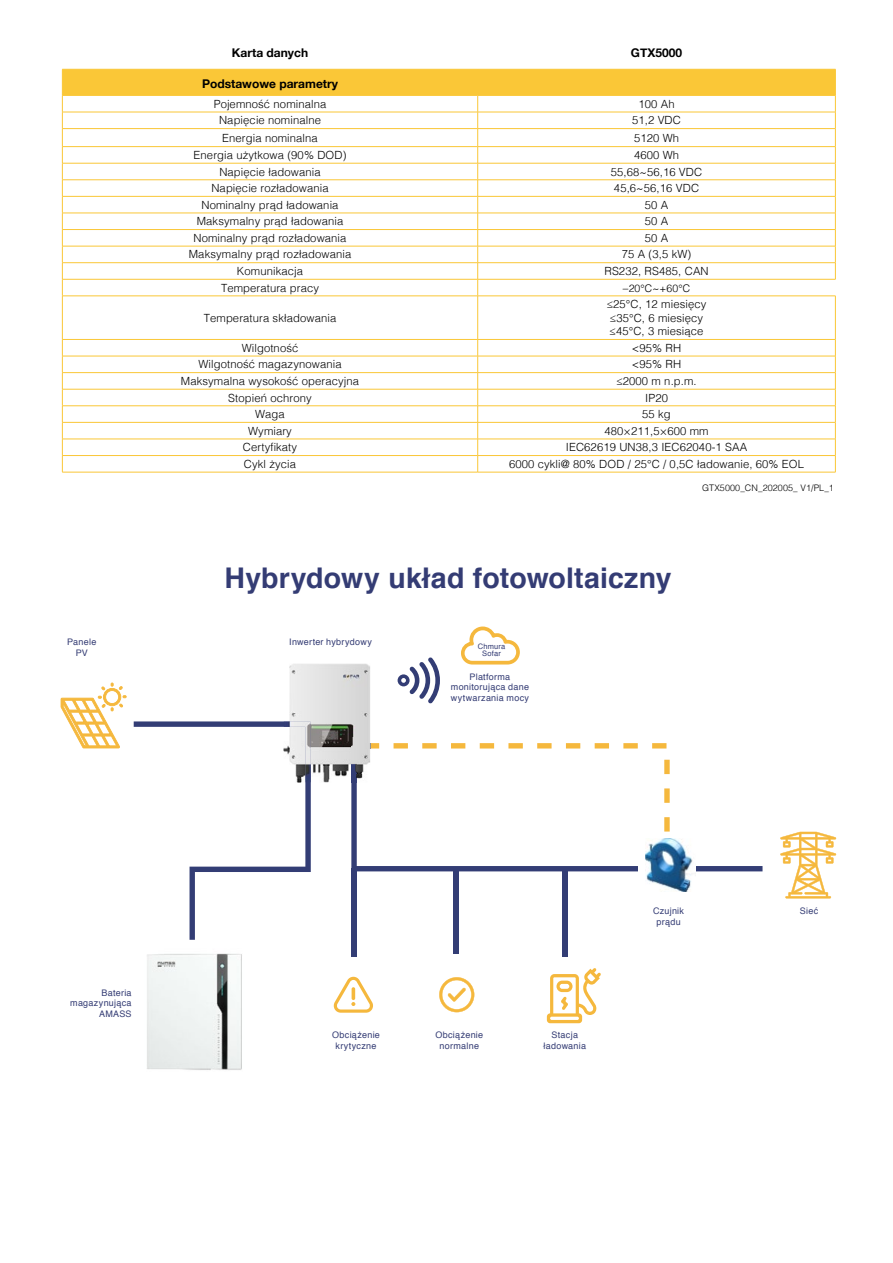
<style>
.page{position:relative;width:893px;height:1263px;background:#fff}
.page>*{position:absolute;margin:0;border:0;box-sizing:border-box;transform-origin:0 0}
.t1{font:700 28.5px "Helvetica";letter-spacing:.005em;color:#343c74}
.t2{font:700 12px "Helvetica Neue";color:#000}
.t3{font:300 11.25px/13.5px "Helvetica";letter-spacing:.01em;color:#000}
.t4{font:300 10.5px "Helvetica";color:#000}
.t5{font:9px/10.8px "Helvetica";letter-spacing:.03em;color:#343c74;text-align:center}
.t6{font:300 9px "Helvetica";letter-spacing:.01em;color:#000}
.t7{font:7.5px/6.8px "Helvetica";letter-spacing:.03em;color:#343c74;text-align:center}
.s1{font-size:11.25px}
</style>
<div class="page">
<svg style="left:63px;top:297px;width:772px;height:175px"></svg>
<hr style="left:62px;top:296px;width:416px;height:1px;background:#fac737">
<hr style="left:62px;top:296px;width:1px;height:43px;background:#fac737">
<hr style="left:835px;top:296px;width:1px;height:43px;background:#fac737">
<hr style="left:62px;top:339px;width:416px;height:1px;background:#fac737">
<hr style="left:62px;top:356px;width:416px;height:1px;background:#fac737">
<hr style="left:62px;top:372px;width:416px;height:1px;background:#fac737">
<hr style="left:62px;top:389px;width:416px;height:1px;background:#fac737">
<hr style="left:62px;top:405px;width:416px;height:1px;background:#fac737">
<hr style="left:62px;top:422px;width:416px;height:1px;background:#fac737">
<hr style="left:62px;top:439px;width:416px;height:1px;background:#fac737">
<hr style="left:62px;top:455px;width:416px;height:1px;background:#fac737">
<svg style="left:62px;top:340px;width:1px;height:132px"></svg>
<svg style="left:835px;top:340px;width:1px;height:132px"></svg>
<hr style="left:62px;top:472px;width:416px;height:1px;background:#fac737">
<hr style="left:477px;top:296px;width:1px;height:43px;background:#fac737">
<hr style="left:478px;top:339px;width:358px;height:1px;background:#fac737">
<hr style="left:478px;top:356px;width:358px;height:1px;background:#fac737">
<hr style="left:478px;top:372px;width:358px;height:1px;background:#fac737">
<hr style="left:478px;top:389px;width:358px;height:1px;background:#fac737">
<hr style="left:478px;top:405px;width:358px;height:1px;background:#fac737">
<hr style="left:478px;top:422px;width:358px;height:1px;background:#fac737">
<hr style="left:478px;top:439px;width:358px;height:1px;background:#fac737">
<hr style="left:478px;top:455px;width:358px;height:1px;background:#fac737">
<svg style="left:477px;top:340px;width:1px;height:132px"></svg>
<hr style="left:478px;top:472px;width:358px;height:1px;background:#fac737">
<svg style="left:62px;top:69px;width:774px;height:227px"></svg>
<hr style="left:478px;top:296px;width:358px;height:1px;background:#fac737">
<svg style="left:61px;top:682px;width:66px;height:66px"></svg>
<svg style="left:398px;top:657px;width:42px;height:47px"></svg>
<svg style="left:461px;top:626px;width:59px;height:38px"></svg>
<svg style="left:547px;top:968px;width:54px;height:55px"></svg>
<svg style="left:439px;top:977px;width:35px;height:35px"></svg>
<svg style="left:333px;top:977px;width:40px;height:36px"></svg>
<img style="left:147px;top:953px;width:95px;height:117px">
<svg style="left:134px;top:721px;width:177px;height:219px"></svg>
<svg style="left:351px;top:782px;width:411px;height:89px"></svg>
<div style="left:453px;top:869px;width:5px;height:84px;background:#333d75"></div>
<div style="left:562px;top:869px;width:6px;height:88px;background:#333d75"></div>
<div style="left:351px;top:869px;width:6px;height:88px;background:#333d75"></div>
<div style="left:638px;top:833px;width:58px;height:66px;background:#fff"></div>
<img style="left:289px;top:664px;width:81px;height:118px">
<img style="left:284px;top:721px;width:27px;height:61px">
<img style="left:351px;top:738px;width:6px;height:44px">
<svg style="left:365px;top:743px;width:305px;height:117px"></svg>
<svg style="left:780px;top:832px;width:56px;height:66px"></svg>
<img style="left:645px;top:839px;width:48px;height:52px">
<p class="t5" style="left:67px;top:637px;width:31px">Panele<br>PV</p>
<p class="t2" style="left:232px;top:44px;width:78px">Karta danych</p>
<p class="t2" style="left:631px;top:44px;width:53px">GTX5000</p>
<p class="t2" style="left:202px;top:74px;width:137px">Podstawowe parametry</p>
<p class="t3" style="left:214px;top:96px;width:114px">Pojemność nominalna</p>
<p class="t3" style="left:638px;top:96px;width:38px">100 Ah</p>
<p class="t3" style="left:219px;top:113px;width:103px">Napięcie nominalne</p>
<p class="t3" style="left:632px;top:113px;width:50px">51,2 VDC</p>
<p class="t3" style="left:222px;top:130px;width:97px">Energia nominalna</p>
<p class="t3" style="left:634px;top:130px;width:47px">5120 Wh</p>
<p class="t3" style="left:194px;top:147px;width:154px">Energia użytkowa (90% DOD)</p>
<p class="t3" style="left:634px;top:147px;width:47px">4600 Wh</p>
<p class="t3" style="left:219px;top:164px;width:103px">Napięcie ładowania</p>
<p class="t3" style="left:611px;top:164px;width:93px">55,68~56,16 VDC</p>
<p class="t3" style="left:211px;top:181px;width:119px">Napięcie rozładowania</p>
<p class="t3" style="left:614px;top:181px;width:87px">45,6~56,16 VDC</p>
<p class="t3" style="left:202px;top:197px;width:138px">Nominalny prąd ładowania</p>
<p class="t3" style="left:645px;top:197px;width:25px">50 A</p>
<p class="t3" style="left:197px;top:214px;width:148px">Maksymalny prąd ładowania</p>
<p class="t3" style="left:645px;top:214px;width:25px">50 A</p>
<p class="t3" style="left:194px;top:230px;width:154px">Nominalny prąd rozładowania</p>
<p class="t3" style="left:645px;top:230px;width:25px">50 A</p>
<p class="t3" style="left:189px;top:247px;width:164px">Maksymalny prąd rozładowania</p>
<p class="t3" style="left:622px;top:247px;width:71px">75 A (3,5 kW)</p>
<p class="t3" style="left:237px;top:263px;width:68px">Komunikacja</p>
<p class="t3" style="left:604px;top:263px;width:106px">RS232, RS485, CAN</p>
<p class="t3" style="left:221px;top:280px;width:100px">Temperatura pracy</p>
<p class="t4" style="left:623px;top:279px;width:69px"><span class="s1">–</span>20℃~+60℃</p>
<p class="t3" style="left:204px;top:310px;width:134px">Temperatura składowania</p>
<p class="t3" style="left:607px;top:297px;width:101px">≤25°C, 12 miesięcy ≤35°C, 6 miesięcy ≤45°C, 3 miesiące</p>
<p class="t3" style="left:242px;top:340px;width:58px">Wilgotność</p>
<p class="t3" style="left:632px;top:340px;width:51px">&lt;95% RH</p>
<p class="t3" style="left:198px;top:357px;width:145px">Wilgotność magazynowania</p>
<p class="t3" style="left:632px;top:357px;width:51px">&lt;95% RH</p>
<p class="t3" style="left:181px;top:373px;width:180px">Maksymalna wysokość operacyjna</p>
<p class="t3" style="left:616px;top:373px;width:82px">≤2000 m n.p.m.</p>
<p class="t3" style="left:228px;top:390px;width:85px">Stopień ochrony</p>
<p class="t3" style="left:645px;top:390px;width:24px">IP20</p>
<p class="t3" style="left:255px;top:407px;width:31px">Waga</p>
<p class="t3" style="left:642px;top:407px;width:30px">55 kg</p>
<p class="t3" style="left:248px;top:423px;width:45px">Wymiary</p>
<p class="t3" style="left:604px;top:423px;width:106px">480×211,5×600 mm</p>
<p class="t3" style="left:243px;top:440px;width:56px">Certyfikaty</p>
<p class="t3" style="left:566px;top:440px;width:183px">IEC62619 UN38,3 IEC62040-1 SAA</p>
<p class="t3" style="left:244px;top:456px;width:54px">Cykl życia</p>
<p class="t3" style="left:509px;top:456px;width:296px">6000 cykli@ 80% DOD / 25°C / 0,5C ładowanie, 60% EOL</p>
<h1 class="t1" style="left:225px;top:555px;width:448px">Hybrydowy układ fotowoltaiczny</h1>
<p class="t5" style="left:289px;top:637px;width:84px">Inwerter hybrydowy</p>
<p class="t7" style="left:478px;top:643px;width:29px">Chmura<br>Sofar</p>
<p class="t5" style="left:451px;top:671px;width:80px">Platforma monitorująca dane wytwarzania mocy</p>
<p class="t6" style="left:702px;top:480px;width:133px">GTX5000_CN_202005_ V1/PL_1</p>
<p class="t5" style="left:70px;top:987px;width:63px;text-align:right">Bateria magazynująca<br>AMASS</p>
<p class="t5" style="left:332px;top:1030px;width:49px">Obciążenie krytyczne</p>
<p class="t5" style="left:435px;top:1030px;width:49px">Obciążenie normalne</p>
<p class="t5" style="left:543px;top:1030px;width:44px">Stacja ładowania</p>
<p class="t5" style="left:653px;top:906px;width:32px">Czujnik prądu</p>
<p class="t5" style="left:800px;top:906px;width:20px">Sieć</p>
</div>
